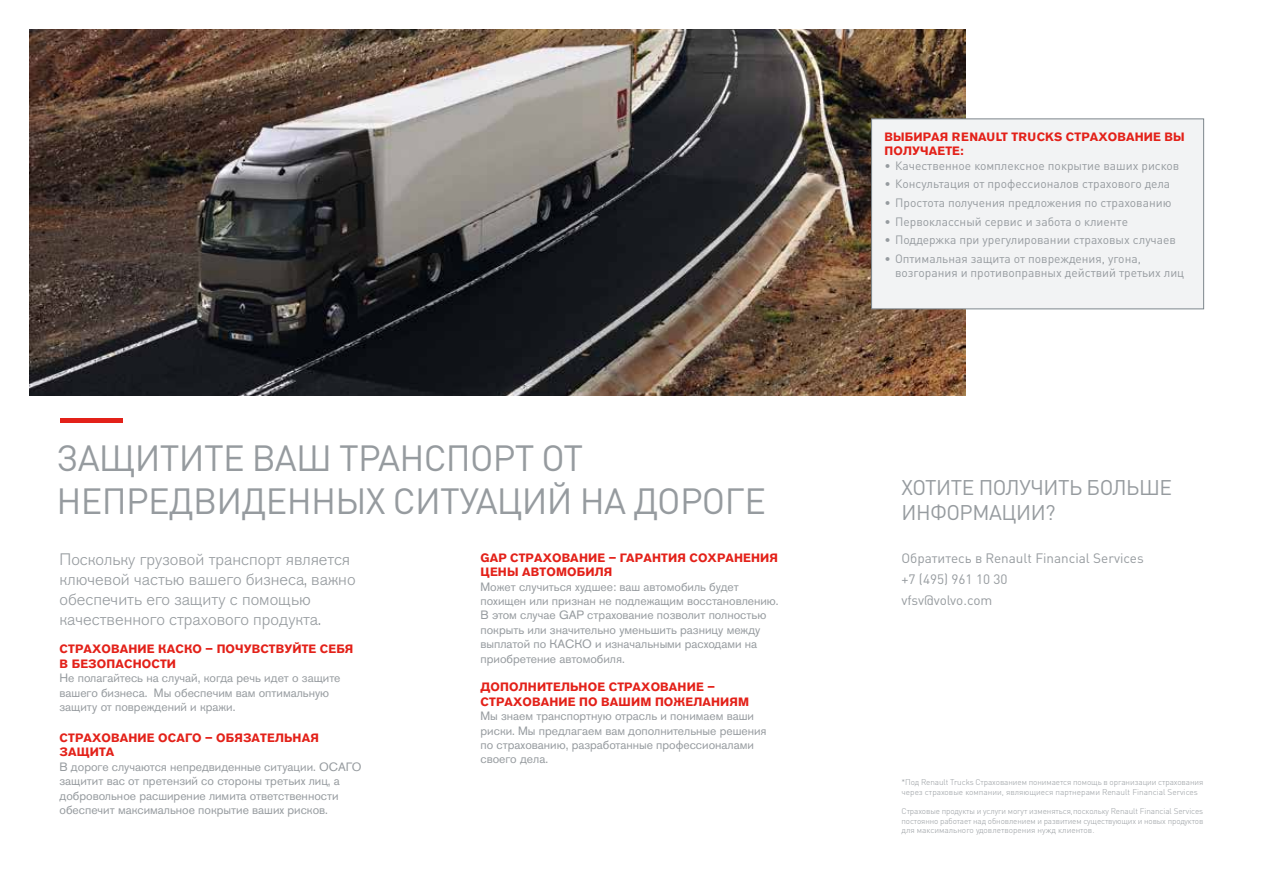
<style>
.page{position:relative;width:1263px;height:893px;background:#fff}
.page>*{position:absolute;margin:0;border:0;box-sizing:border-box;transform-origin:0 0}
.t1{font:36px/43.2px "DIN Pro";letter-spacing:-.02em;color:#969b9f}
.t2{font:21px/25.2px "DIN Pro";letter-spacing:-.02em;color:#969b9f}
.t3{font:300 16.5px/19.8px "Akzidenz Grotesk Pro";color:#969b9f}
.t4{font:13.5px/21px "DIN Pro";color:#969b9f}
.t5{font:12px/14.4px "Akzidenz Grotesk Pro";color:#969b9f}
.t6{font:12px/14.4px "DIN Pro";color:#969b9f}
.t7{font:700 12px/14.4px "Akzidenz Grotesk Pro";letter-spacing:.01em;color:#e32119}
.t8{font:300 8.25px/9.9px "DIN Pro";letter-spacing:-.005em;color:#969b9f}
</style>
<div class="page">
<img style="left:30px;top:30px;width:936px;height:365px">
<div style="left:871px;top:118px;width:333px;height:191px;background:#f2f3f4"></div>
<hr style="left:60px;top:418px;width:62px;height:4px;background:#e32119">
<h1 class="t1" style="left:57px;top:432px;width:711px">ЗАЩИТИТЕ ВАШ ТРАНСПОРТ ОТ<br>НЕПРЕДВИДЕННЫХ СИТУАЦИЙ НА ДОРОГЕ</h1>
<h3 class="t3" style="left:60px;top:549px;width:298px">Поскольку грузовой транспорт является ключевой частью вашего бизнеса, важно обеспечить его защиту с помощью качественного страхового продукта.</h3>
<p class="t7" style="left:60px;top:642px;width:295px">СТРАХОВАНИЕ КАСКО – ПОЧУВСТВУЙТЕ СЕБЯ<br>В БЕЗОПАСНОСТИ</p>
<p class="t5" style="left:60px;top:671px;width:282px">Не полагайтесь на случай, когда речь идет о защите вашего бизнеса. Мы обеспечим вам оптимальную защиту от повреждений и кражи.</p>
<p class="t7" style="left:60px;top:730px;width:261px">СТРАХОВАНИЕ ОСАГО – ОБЯЗАТЕЛЬНАЯ<br>ЗАЩИТА</p>
<p class="t5" style="left:60px;top:759px;width:303px">В дороге случаются непредвиденные ситуации. ОСАГО защитит вас от претензий со стороны третьих лиц, а добровольное расширение лимита ответственности обеспечит максимальное покрытие ваших рисков.</p>
<p class="t7" style="left:481px;top:550px;width:299px">GAP СТРАХОВАНИЕ – ГАРАНТИЯ СОХРАНЕНИЯ<br>ЦЕНЫ АВТОМОБИЛЯ</p>
<p class="t5" style="left:480px;top:579px;width:300px">Может случиться худшее: ваш автомобиль будет похищен или признан не подлежащим восстановлению.<br>В этом случае GAP страхование позволит полностью покрыть или значительно уменьшить разницу между выплатой по КАСКО и изначальными расходами на приобретение автомобиля.</p>
<p class="t7" style="left:481px;top:680px;width:270px">ДОПОЛНИТЕЛЬНОЕ СТРАХОВАНИЕ –<br>СТРАХОВАНИЕ ПО ВАШИМ ПОЖЕЛАНИЯМ</p>
<p class="t5" style="left:480px;top:709px;width:288px">Мы знаем транспортную отрасль и понимаем ваши риски. Мы предлагаем вам дополнительные решения по страхованию, разработанные профессионалами своего дела.</p>
<p class="t7" style="left:884px;top:129px;width:302px">ВЫБИРАЯ RENAULT TRUCKS СТРАХОВАНИЕ ВЫ<br>ПОЛУЧАЕТЕ:</p>
<p class="t6" style="left:884px;top:157px;width:296px">• Качественное комплексное покрытие ваших рисков</p>
<p class="t6" style="left:884px;top:176px;width:287px">• Консультация от профессионалов страхового дела</p>
<p class="t6" style="left:884px;top:194px;width:288px">• Простота получения предложения по страхованию</p>
<p class="t6" style="left:884px;top:213px;width:245px">• Первоклассный сервис и забота о клиенте</p>
<p class="t6" style="left:884px;top:231px;width:293px">• Поддержка при урегулировании страховых случаев</p>
<p class="t6" style="left:895px;top:250px;width:291px;text-indent:-11px">• Оптимальная защита от повреждения, угона, возгорания и противоправных действий третьих лиц</p>
<h2 class="t2" style="left:902px;top:472px;width:272px">ХОТИТЕ ПОЛУЧИТЬ БОЛЬШЕ<br>ИНФОРМАЦИИ?</h2>
<p class="t4" style="left:901px;top:546px;width:244px">Обратитесь в Renault Financial Services +7 (495) 961 10 30<br>vfsv@volvo.com</p>
<p class="t8" style="left:901px;top:777px;width:303px">*Под Renault Trucks Страхованием понимается помощь в организации страхования через страховые компании, являющиеся партнерами Renault Financial Services</p>
<p class="t8" style="left:901px;top:805px;width:303px;text-align:justify">Страховые продукты и услуги могут изменяться,поскольку Renault Financial Services постоянно работает над обновлением и развитием существующих и новых продуктов для максимального удовлетворения нужд клиентов.</p>
</div>
